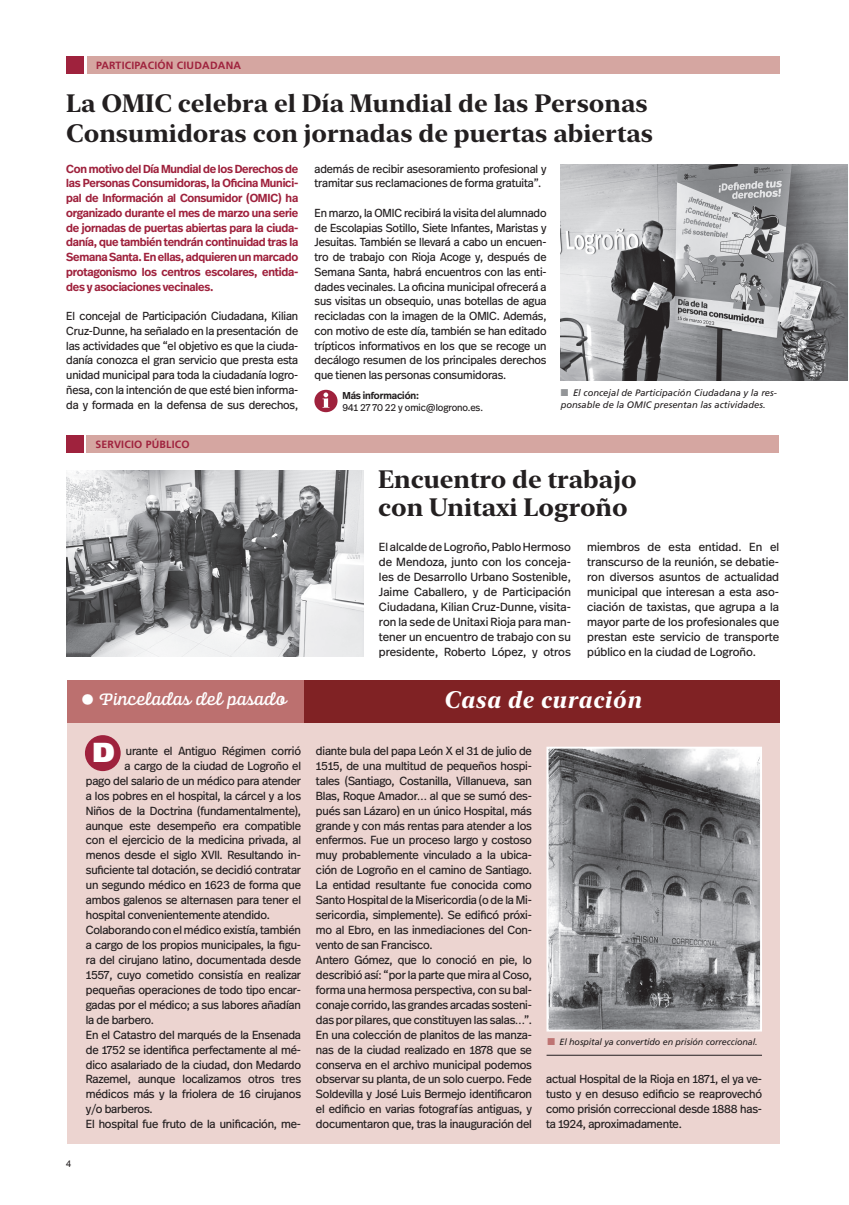
<style>
.page{position:relative;width:849px;height:1205px;background:#fff}
.page>*{position:absolute;margin:0;border:0;box-sizing:border-box;transform-origin:0 0}
.t1{font:900 27.5px "Frutiger LT Std";color:#fff}
.t2{font:700 25px/30px "New York Large";color:#231f20}
.t3{font:italic 700 23.75px "New York Large";letter-spacing:.03em;color:#fff}
.t4{font:17.62px "Alianza Script 500";color:#fff}
.t5{font:11.75px/14.9px "Real Head Pro";letter-spacing:-.015em;color:#231f20;text-align:justify}
.t6{font:11.62px/14.8px "Real Head Pro";letter-spacing:-.01em;color:#231f20;text-align:justify}
.t7{font:600 11.62px/14.8px "Real Head Pro";letter-spacing:-.02em;color:#9f223d;text-align:justify}
.t8{font:700 10.5px "Frutiger LT Std";letter-spacing:.02em;color:#9f223d}
.t9{font:10px "Real Head Pro";letter-spacing:-.01em;color:#231f20}
.t10{font:600 10px "Real Head Pro";letter-spacing:-.01em;color:#231f20}
.t11{font:italic 9.38px/12.1px "Frutiger LT Std";color:#231f20}
.t12{font:9.38px "Arial";color:#231f20}
.t13{font:italic 9px "Frutiger LT Std";letter-spacing:-.01em;color:#231f20}
.s1{font-family:"Frutiger LT Std";font-weight:300;font-stretch:condensed;font-size:30.25px}
.s2{color:#939598}
.s3{color:#be7473}
</style>
<div class="page">
<div style="left:87px;top:56px;width:692px;height:17px;background:#d5a6a1"></div>
<div style="left:67px;top:56px;width:17px;height:17px;background:#9f223d"></div>
<div style="left:67px;top:701px;width:712px;height:443px;background:#ecd4d0"></div>
<div style="left:85px;top:735px;width:36px;height:36px;background:#9f223d;border-radius:50%"></div>
<div style="left:67px;top:680px;width:712px;height:42px;background:#bc706f"></div>
<div style="left:304px;top:680px;width:475px;height:42px;background:#802224"></div>
<img style="left:549px;top:750px;width:209px;height:278px">
<div style="left:546px;top:747px;width:215px;height:284px;border:2px solid #fff"></div>
<div style="left:87px;top:436px;width:691px;height:17px;background:#d5a6a1"></div>
<div style="left:66px;top:436px;width:17px;height:17px;background:#9f223d"></div>
<img style="left:67px;top:470px;width:296px;height:187px">
<img style="left:560px;top:165px;width:286px;height:216px">
<div style="left:314px;top:390px;width:23px;height:22px;background:#9f223d;border-radius:50%"></div>
<svg style="left:322px;top:392px;width:7px;height:16px"></svg>
<hr style="left:546px;top:1055px;width:215px;height:1px;background:#231f20">
<p class="t8" style="left:96px;top:59px;width:146px">PARTICIPACIÓN CIUDADANA</p>
<h2 class="t2" style="left:66px;top:87px;width:588px">La OMIC celebra el Día Mundial de las Personas<br>Consumidoras con jornadas de puertas abiertas</h2>
<p class="t7" style="left:66px;top:161px;width:233px">Con motivo del Día Mundial de los Derechos de las Personas Consumidoras, la Oficina Munici&shy;pal de Información al Consumidor (OMIC) ha organizado durante el mes de marzo una serie de jornadas de puertas abiertas para la ciuda&shy;danía, que también tendrán continuidad tras la Semana Santa. En ellas, adquieren un marcado protagonismo los centros escolares, entida&shy;des y asociaciones vecinales.</p>
<p class="t6" style="left:66px;top:308px;width:233px">El concejal de Participación Ciudadana, Kilian Cruz-Dunne, ha señalado en la presentación de las actividades que “el objetivo es que la ciuda&shy;danía conozca el gran servicio que presta esta unidad municipal para toda la ciudadanía logro&shy;ñesa, con la intención de que esté bien informa&shy;da y formada en la defensa de sus derechos,</p>
<p class="t8" style="left:95px;top:438px;width:96px">SERVICIO PÚBLICO</p>
<h3 class="t4" style="left:80px;top:690px;width:207px"><span class="s1">•</span> Pinceladas del pasado</h3>
<p class="t12" style="left:66px;top:1157px;width:7px">4</p>
<h1 class="t1" style="left:92px;top:736px;width:24px">D</h1>
<p class="t5" style="left:126px;top:743px;width:177px">urante el Antiguo Régimen corrió</p>
<p class="t5" style="left:125px;top:758px;width:178px">a cargo de la ciudad de Logroño el</p>
<p class="t5" style="left:86px;top:773px;width:216px">pago del salario de un médico para atender</p>
<p class="t5" style="left:86px;top:788px;width:217px">a los pobres en el hospital, la cárcel y a los</p>
<p class="t5" style="left:86px;top:803px;width:217px">Niños de la Doctrina (fundamentalmente),</p>
<p class="t5" style="left:86px;top:818px;width:217px">aunque este desempeño era compatible</p>
<p class="t5" style="left:86px;top:833px;width:217px">con el ejercicio de la medicina privada, al</p>
<p class="t5" style="left:86px;top:847px;width:217px">menos desde el siglo XVII. Resultando in-</p>
<p class="t5" style="left:86px;top:862px;width:217px">suficiente tal dotación, se decidió contratar</p>
<p class="t5" style="left:86px;top:877px;width:216px">un segundo médico en 1623 de forma que</p>
<p class="t5" style="left:86px;top:892px;width:217px">ambos galenos se alternasen para tener el</p>
<p class="t5" style="left:86px;top:907px;width:185px">hospital convenientemente atendido.</p>
<p class="t5" style="left:86px;top:922px;width:217px">Colaborando con el médico existía, también</p>
<p class="t5" style="left:86px;top:937px;width:217px">a cargo de los propios municipales, la figu-</p>
<p class="t5" style="left:86px;top:952px;width:217px">ra del cirujano latino, documentada desde</p>
<p class="t5" style="left:86px;top:967px;width:217px">1557, cuyo cometido consistía en realizar</p>
<p class="t5" style="left:86px;top:982px;width:217px">pequeñas operaciones de todo tipo encar-</p>
<p class="t5" style="left:86px;top:997px;width:216px">gadas por el médico; a sus labores añadían</p>
<p class="t5" style="left:86px;top:1012px;width:70px">la de barbero.</p>
<p class="t5" style="left:86px;top:1027px;width:217px">En el Catastro del marqués de la Ensenada</p>
<p class="t5" style="left:86px;top:1042px;width:217px">de 1752 se identifica perfectamente al mé-</p>
<p class="t5" style="left:86px;top:1057px;width:216px">dico asalariado de la ciudad, don Medardo</p>
<p class="t5" style="left:86px;top:1072px;width:217px">Razemel, aunque localizamos otros tres</p>
<p class="t5" style="left:86px;top:1086px;width:216px">médicos más y la friolera de 16 cirujanos</p>
<p class="t5" style="left:86px;top:1101px;width:68px">y/o barberos.</p>
<p class="t5" style="left:86px;top:1116px;width:217px">El hospital fue fruto de la unificación, me-</p>
<p class="t6" style="left:314px;top:161px;width:233px">además de recibir asesoramiento profesional y tramitar sus reclamaciones de forma gratuita”.</p>
<p class="t6" style="left:314px;top:205px;width:233px">En marzo, la OMIC recibirá la visita del alumnado de Escolapias Sotillo, Siete Infantes, Maristas y Jesuitas. También se llevará a cabo un encuen&shy;tro de trabajo con Rioja Acoge y, después de Semana Santa, habrá encuentros con las enti&shy;dades vecinales. La oficina municipal ofrecerá a sus visitas un obsequio, unas botellas de agua recicladas con la imagen de la OMIC. Además, con motivo de este día, también se han editado trípticos informativos en los que se recoge un decálogo resumen de los principales derechos que tienen las personas consumidoras.</p>
<p class="t10" style="left:342px;top:388px;width:78px">Más información:</p>
<p class="t9" style="left:342px;top:401px;width:142px">941 27 70 22 y omic@logrono.es.</p>
<p class="t11" style="left:560px;top:387px;width:218px"><span class="s2">■</span> El concejal de Participación Ciudadana y la res&shy;ponsable de la OMIC presentan las actividades.</p>
<h2 class="t2" style="left:378px;top:463px;width:260px;line-height:28.8px">Encuentro de trabajo con Unitaxi Logroño</h2>
<p class="t5" style="left:379px;top:539px;width:193px">El alcalde de Logroño, Pablo Hermoso de Mendoza, junto con los conceja&shy;les de Desarrollo Urbano Sostenible, Jaime Caballero, y de Participación Ciudadana, Kilian Cruz-Dunne, visita&shy;ron la sede de Unitaxi Rioja para man&shy;tener un encuentro de trabajo con su presidente, Roberto López, y otros</p>
<p class="t5" style="left:587px;top:539px;width:193px">miembros de esta entidad. En el transcurso de la reunión, se debatie&shy;ron diversos asuntos de actualidad municipal que interesan a esta aso&shy;ciación de taxistas, que agrupa a la mayor parte de los profesionales que prestan este servicio de transporte público en la ciudad de Logroño.</p>
<h3 class="t3" style="left:443px;top:684px;width:199px">Casa de curación</h3>
<p class="t5" style="left:316px;top:743px;width:217px;text-align:left">diante bula del papa León X el 31 de julio de 1515, de una multitud de pequeños hospi&shy;tales (Santiago, Costanilla, Villanueva, san Blas, Roque Amador… al que se sumó des&shy;pués san Lázaro) en un único Hospital, más grande y con más rentas para atender a los enfermos. Fue un proceso largo y costoso muy probablemente vinculado a la ubica&shy;ción de Logroño en el camino de Santiago.<br>La entidad resultante fue conocida como Santo Hospital de la Misericordia (o de la Mi&shy;sericordia, simplemente). Se edificó próxi&shy;mo al Ebro, en las inmediaciones del Con&shy;vento de san Francisco.<br>Antero Gómez, que lo conoció en pie, lo describió así: “por la parte que mira al Coso, forma una hermosa perspectiva, con su bal&shy;conaje corrido, las grandes arcadas sosteni&shy;das por pilares, que constituyen las salas…”.<br>En una colección de planitos de las manza&shy;nas de la ciudad realizado en 1878 que se conserva en el archivo municipal podemos observar su planta, de un solo cuerpo. Fede Soldevilla y José Luis Bermejo identificaron el edificio en varias fotografías antiguas, y documentaron que, tras la inauguración del</p>
<p class="t13" style="left:547px;top:1037px;width:212px"><span class="s3">■</span> El hospital ya convertido en prisión correccional.</p>
<p class="t5" style="left:546px;top:1071px;width:217px">actual Hospital de la Rioja en 1871, el ya ve&shy;tusto y en desuso edificio se reaprovechó como prisión correccional desde 1888 has&shy;ta 1924, aproximadamente.</p>
</div>
